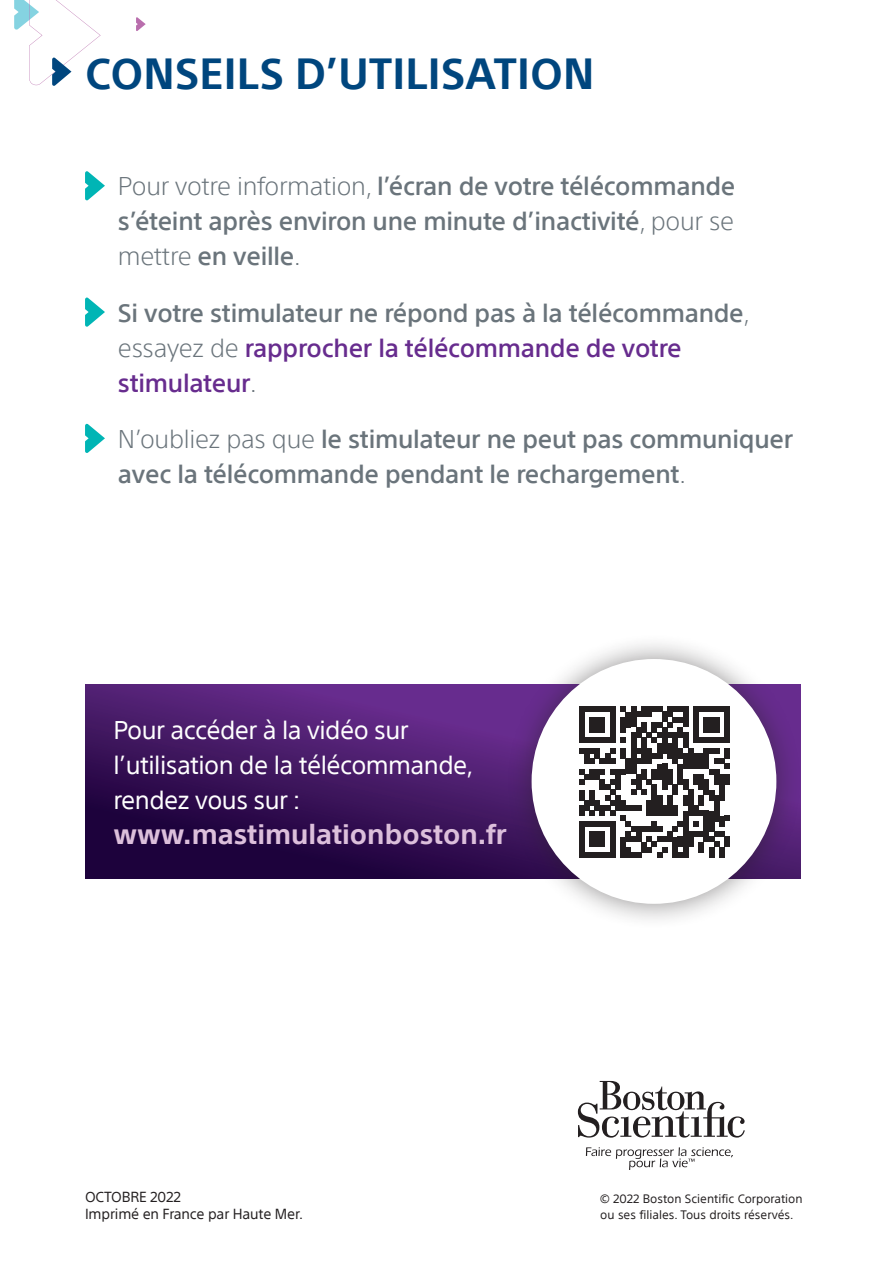
<style>
.page{position:relative;width:886px;height:1276px;background:#fff}
.page>*{position:absolute;margin:0;border:0;box-sizing:border-box;transform-origin:0 0}
.t1{font:700 42.5px "SST";letter-spacing:.005em;color:#00467e}
.t2{font:700 27.5px "SST";color:#dcbfdb}
.t3{font:500 25px/35px "SST";letter-spacing:-.01em;color:#6a747b}
.t4{font:25px/35px "SST";letter-spacing:-.02em;color:#fff}
.t5{font:14.25px/17px "SST";letter-spacing:-.01em;color:#231f20}
.t6{font:12px/16px "SST";color:#231f20}
.s1{font-weight:300}
.s2{color:#672c8e}
</style>
<div class="page">
<svg style="left:578px;top:1081px;width:167px;height:56px"></svg>
<svg style="left:586px;top:1147px;width:147px;height:23px"></svg>
<svg style="left:85px;top:684px;width:421px;height:194px;background:#3e155f"></svg>
<div style="left:506px;top:633px;width:297px;height:297px;background:#231f20;opacity:.5"></div>
<div style="left:531px;top:659px;width:245px;height:245px;background:#fff;border-radius:50%"></div>
<svg style="left:579px;top:706px;width:104px;height:151px"></svg>
<div style="left:683px;top:706px;width:5px;height:21px;background:#231f20"></div>
<div style="left:683px;top:732px;width:5px;height:16px;background:#231f20"></div>
<div style="left:683px;top:753px;width:5px;height:16px;background:#231f20"></div>
<div style="left:683px;top:779px;width:5px;height:11px;background:#231f20"></div>
<div style="left:683px;top:795px;width:5px;height:10px;background:#231f20"></div>
<div style="left:683px;top:810px;width:5px;height:47px;background:#231f20"></div>
<div style="left:688px;top:748px;width:5px;height:21px;background:#231f20"></div>
<div style="left:688px;top:790px;width:5px;height:26px;background:#231f20"></div>
<div style="left:688px;top:831px;width:5px;height:16px;background:#231f20"></div>
<div style="left:693px;top:706px;width:5px;height:37px;background:#231f20"></div>
<div style="left:693px;top:753px;width:5px;height:16px;background:#231f20"></div>
<div style="left:693px;top:774px;width:5px;height:10px;background:#231f20"></div>
<div style="left:693px;top:805px;width:5px;height:11px;background:#231f20"></div>
<div style="left:698px;top:774px;width:6px;height:16px;background:#231f20"></div>
<div style="left:698px;top:795px;width:6px;height:10px;background:#231f20"></div>
<div style="left:698px;top:842px;width:6px;height:10px;background:#231f20"></div>
<div style="left:704px;top:717px;width:5px;height:15px;background:#231f20"></div>
<div style="left:704px;top:779px;width:5px;height:16px;background:#231f20"></div>
<div style="left:709px;top:717px;width:5px;height:15px;background:#231f20"></div>
<div style="left:709px;top:790px;width:5px;height:10px;background:#231f20"></div>
<div style="left:709px;top:847px;width:5px;height:10px;background:#231f20"></div>
<div style="left:714px;top:717px;width:5px;height:15px;background:#231f20"></div>
<div style="left:714px;top:769px;width:5px;height:15px;background:#231f20"></div>
<div style="left:714px;top:795px;width:5px;height:26px;background:#231f20"></div>
<svg style="left:698px;top:706px;width:26px;height:6px"></svg>
<div style="left:719px;top:774px;width:5px;height:26px;background:#231f20"></div>
<div style="left:719px;top:847px;width:5px;height:10px;background:#231f20"></div>
<div style="left:724px;top:706px;width:6px;height:37px;background:#231f20"></div>
<svg style="left:698px;top:738px;width:32px;height:36px"></svg>
<div style="left:724px;top:774px;width:6px;height:10px;background:#231f20"></div>
<svg style="left:693px;top:810px;width:37px;height:37px"></svg>
<div style="left:724px;top:836px;width:6px;height:11px;background:#231f20"></div>
<svg style="left:85px;top:171px;width:20px;height:29px"></svg>
<svg style="left:85px;top:297px;width:20px;height:30px"></svg>
<svg style="left:85px;top:424px;width:20px;height:29px"></svg>
<svg style="left:136px;top:17px;width:10px;height:14px"></svg>
<svg style="left:14px;top:0;width:87px;height:86px"></svg>
<h1 class="t1" style="left:85px;top:49px;width:511px">CONSEILS D’UTILISATION</h1>
<p class="t3" style="left:118px;top:169px;width:619px;text-align:justify"><span class="s1">Pour votre information,</span> l’écran de votre télécommande s’éteint après environ une minute d’inactivité<span class="s1">, pour se mettre</span> en veille<span class="s1">.</span></p>
<p class="t3" style="left:118px;top:295px;width:634px">Si votre stimulateur ne répond pas à la télécommande<span class="s1">, essayez de</span> <span class="s2">rapprocher la télécommande de votre stimulateur</span><span class="s1">.</span></p>
<p class="t3" style="left:118px;top:421px;width:676px"><span class="s1">N’oubliez pas que</span> le stimulateur ne peut pas communiquer avec la télécommande pendant le rechargement<span class="s1">.</span></p>
<p class="t4" style="left:113px;top:712px;width:362px">Pour accéder à la vidéo sur l’utilisation de la télécommande, rendez vous sur :</p>
<p class="t2" style="left:113px;top:818px;width:395px">www.mastimulationboston.fr</p>
<p class="t5" style="left:85px;top:1188px;width:220px">OCTOBRE 2022<br>Imprimé en France par Haute Mer.</p>
<p class="t6" style="left:600px;top:1190px;width:204px">© 2022 Boston Scientific Corporation ou ses filiales. Tous droits réservés.</p>
</div>
